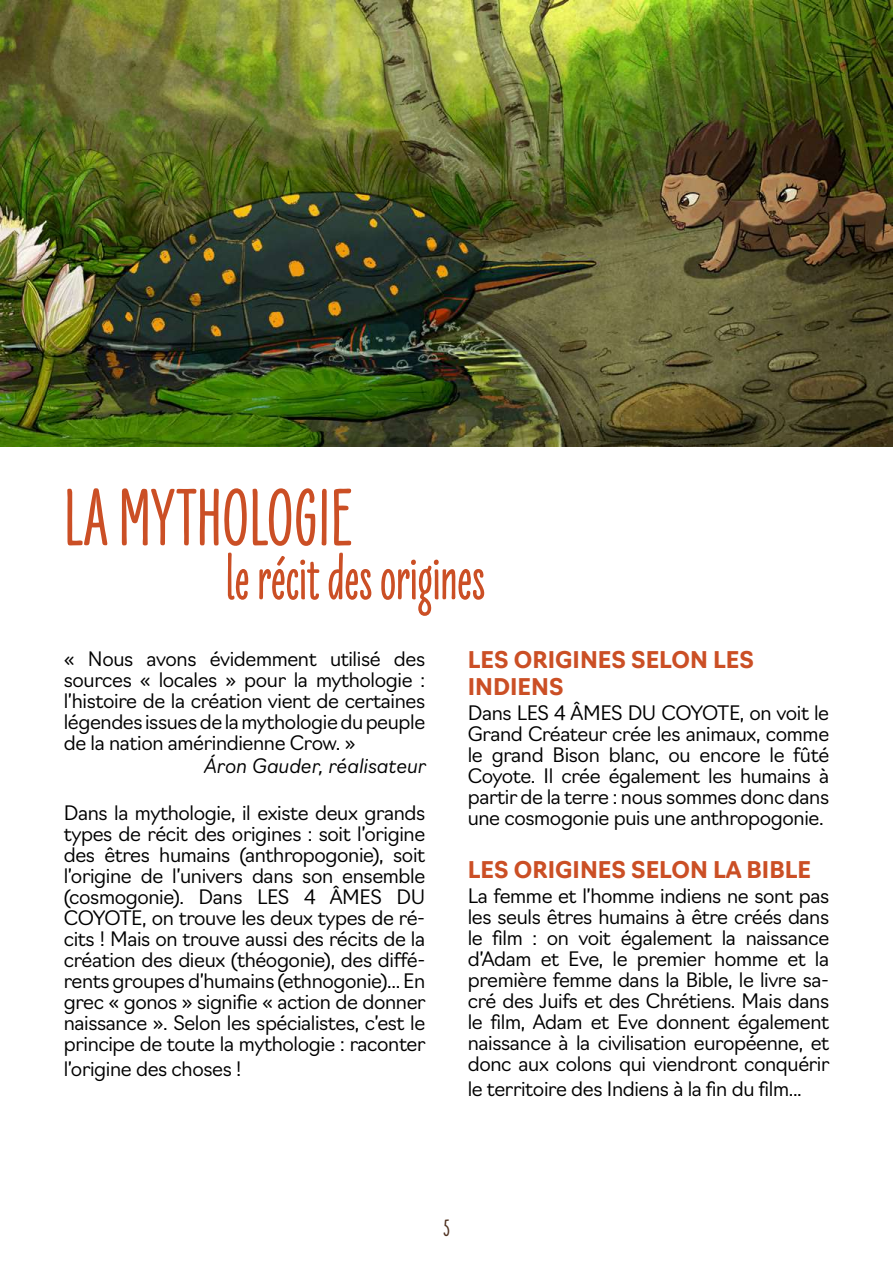
<style>
.page{position:relative;width:893px;height:1263px;background:#fff}
.page>*{position:absolute;margin:0;border:0;box-sizing:border-box;transform-origin:0 0}
.t1{font:900 82.8px "Liebe Erika";color:#cb4f25}
.t2{font:900 63px "Liebe Erika";color:#cb4f25}
.t3{font:900 24px "Liebe Erika";color:#503221}
.t4{font:700 22.5px/27px "Navigo";color:#cb4f25}
.t5{font:300 19.5px/21px "Navigo";letter-spacing:-.02em;color:#000;text-align:justify}
.t6{font:italic 300 19.5px "Navigo";color:#000}
</style>
<div class="page">
<img style="left:0;top:0;width:893px;height:446px">
<h1 class="t1" style="left:64px;top:472px;width:289px">LA MYTHOLOGIE</h1>
<h2 class="t2" style="left:226px;top:544px;width:261px">le récit des origines</h2>
<p class="t4" style="left:468px;top:645px;width:288px">LES ORIGINES SELON LES<br>INDIENS</p>
<p class="t5" style="left:468px;top:701px;width:363px">Dans LES 4 ÂMES DU COYOTE, on voit le Grand Créateur crée les animaux, comme le grand Bison blanc, ou encore le fûté Coyote. Il crée également les humains à partir de la terre : nous sommes donc dans une cosmogonie puis une anthropogonie.</p>
<p class="t4" style="left:468px;top:854px;width:345px">LES ORIGINES SELON LA BIBLE</p>
<p class="t5" style="left:468px;top:884px;width:363px">La femme et l’homme indiens ne sont pas les seuls êtres humains à être créés dans le film : on voit également la naissance d’Adam et Eve, le premier homme et la première femme dans la Bible, le livre sa&shy;cré des Juifs et des Chrétiens. Mais dans le film, Adam et Eve donnent également naissance à la civilisation européenne, et donc aux colons qui viendront conquérir</p>
<p class="t5" style="left:468px;top:1077px;width:336px">le territoire des Indiens à la fin du film...</p>
<p class="t5" style="left:64px;top:647px;width:363px">« Nous avons évidemment utilisé des sources « locales » pour la mythologie : l’histoire de la création vient de certaines légendes issues de la mythologie du peuple de la nation amérindienne Crow. »</p>
<p class="t6" style="left:203px;top:751px;width:224px">Áron Gauder, réalisateur</p>
<p class="t5" style="left:64px;top:800px;width:363px">Dans la mythologie, il existe deux grands types de récit des origines : soit l’origine des êtres humains (anthropogonie), soit l’origine de l’univers dans son ensemble (cosmogonie). Dans LES 4 ÂMES DU COYOTE, on trouve les deux types de ré&shy;cits ! Mais on trouve aussi des récits de la création des dieux (théogonie), des diffé&shy;rents groupes d’humains (ethnogonie)... En grec « gonos » signifie « action de donner naissance ». Selon les spécialistes, c’est le principe de toute la mythologie : raconter</p>
<p class="t5" style="left:64px;top:1056px;width:179px">l’origine des choses !</p>
<p class="t3" style="left:443px;top:1215px;width:8px">5</p>
</div>
